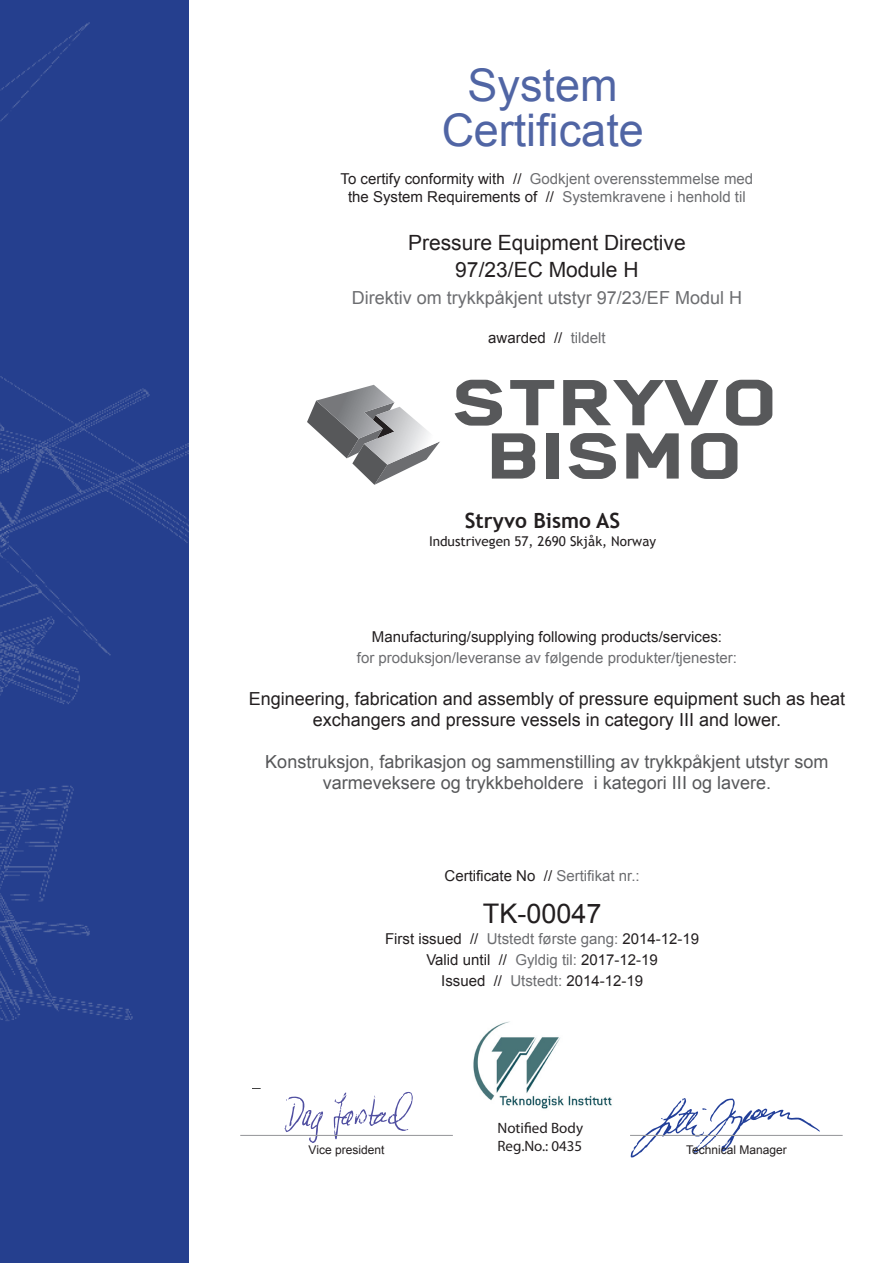
<style>
.page{position:relative;width:893px;height:1263px;background:#fff}
.page>*{position:absolute;margin:0;border:0;box-sizing:border-box;transform-origin:0 0}
.t1{font:800 75.3px/53.4px "Blender";color:#57585a;text-align:center;scale:1.31 1}
.t2{font:45px/45px "Arial";color:#253f8e;text-align:center}
.t3{font:27px "Arial";color:#231f20}
.t4{font:21px "Arial";color:#231f20}
.t5{font:700 21px "Trebuchet MS";color:#231f20}
.t6{font:18px/21px "Arial";color:#231f20;text-align:center}
.t7{font:18px "Arial";color:#57585a}
.t8{font:18px "Arial";color:#6c6d70}
.t9{font:15px "Arial";color:#231f20}
.t10{font:15px "Arial";color:#6c6d70}
.t11{font:15px "Myriad Pro";color:#231f20}
.t12{font:13.5px "Trebuchet MS";color:#231f20}
.t13{font:12px "Arial";color:#231f20}
.s1{color:#231f20}
.s2{color:#6c6d70}
</style>
<div class="page">
<svg style="left:285px;top:1096px;width:38px;height:47px"></svg>
<svg style="left:333px;top:1091px;width:84px;height:48px"></svg>
<svg style="left:631px;top:1098px;width:189px;height:59px"></svg>
<hr style="left:240px;top:1135px;width:213px;height:1px;background:#939598">
<hr style="left:630px;top:1135px;width:213px;height:1px;background:#939598">
<img style="left:473px;top:1021px;width:139px;height:88px">
<div style="left:0;top:0;width:188px;height:1263px;background:#253f8e"></div>
<svg style="left:307px;top:385px;width:133px;height:100px"></svg>
<h2 class="t2" style="left:441px;top:63px;width:204px">System<br>Certificate</h2>
<p class="t10" style="left:341px;top:169px;width:414px"><span class="s1">To certify conformity with //</span> Godkjent overensstemmelse med</p>
<p class="t9" style="left:348px;top:187px;width:399px">the System Requirements of // <span class="s2">Systemkravene i henhold til</span></p>
<p class="t4" style="left:408px;top:229px;width:279px">Pressure Equipment Directive</p>
<p class="t4" style="left:455px;top:256px;width:185px">97/23/EC Module H</p>
<p class="t8" style="left:352px;top:286px;width:392px">Direktiv om trykkpåkjent utstyr 97/23/EF Modul H</p>
<p class="t9" style="left:488px;top:328px;width:119px">awarded // <span class="s2">tildelt</span></p>
<p class="t1" style="left:455px;top:373px;width:251px">STRYVO<br>BISMO</p>
<p class="t5" style="left:465px;top:507px;width:157px">Stryvo Bismo AS</p>
<p class="t12" style="left:429px;top:533px;width:229px">Industrivegen 57, 2690 Skjåk, Norway</p>
<p class="t9" style="left:372px;top:627px;width:352px">Manufacturing/supplying following products/services:</p>
<p class="t10" style="left:357px;top:648px;width:382px">for produksjon/leveranse av følgende produkter/tjenester:</p>
<p class="t6" style="left:249px;top:688px;width:598px">Engineering, fabrication and assembly of pressure equipment such as heat exchangers and pressure vessels in category III and lower.</p>
<p class="t7" style="left:265px;top:750px;width:565px">Konstruksjon, fabrikasjon og sammenstilling av trykkpåkjent utstyr som</p>
<p class="t7" style="left:323px;top:771px;width:450px">varmeveksere og trykkbeholdere i kategori III og lavere.</p>
<p class="t9" style="left:445px;top:866px;width:197px">Certificate No // <span class="s2">Sertifikat nr.:</span></p>
<p class="t3" style="left:483px;top:896px;width:120px">TK-00047</p>
<p class="t9" style="left:385px;top:929px;width:316px">First issued // <span class="s2">Utstedt første gang:</span> 2014-12-19</p>
<p class="t9" style="left:426px;top:950px;width:233px">Valid until // <span class="s2">Gyldig til:</span> 2017-12-19</p>
<p class="t9" style="left:441px;top:971px;width:203px">Issued // <span class="s2">Utstedt:</span> 2014-12-19</p>
<p class="t11" style="left:497px;top:1118px;width:87px">Notified Body</p>
<p class="t11" style="left:497px;top:1136px;width:86px">Reg.No.: 0435</p>
<p class="t13" style="left:309px;top:1141px;width:77px">Vice president</p>
<p class="t13" style="left:686px;top:1141px;width:102px">Technical Manager</p>
</div>
